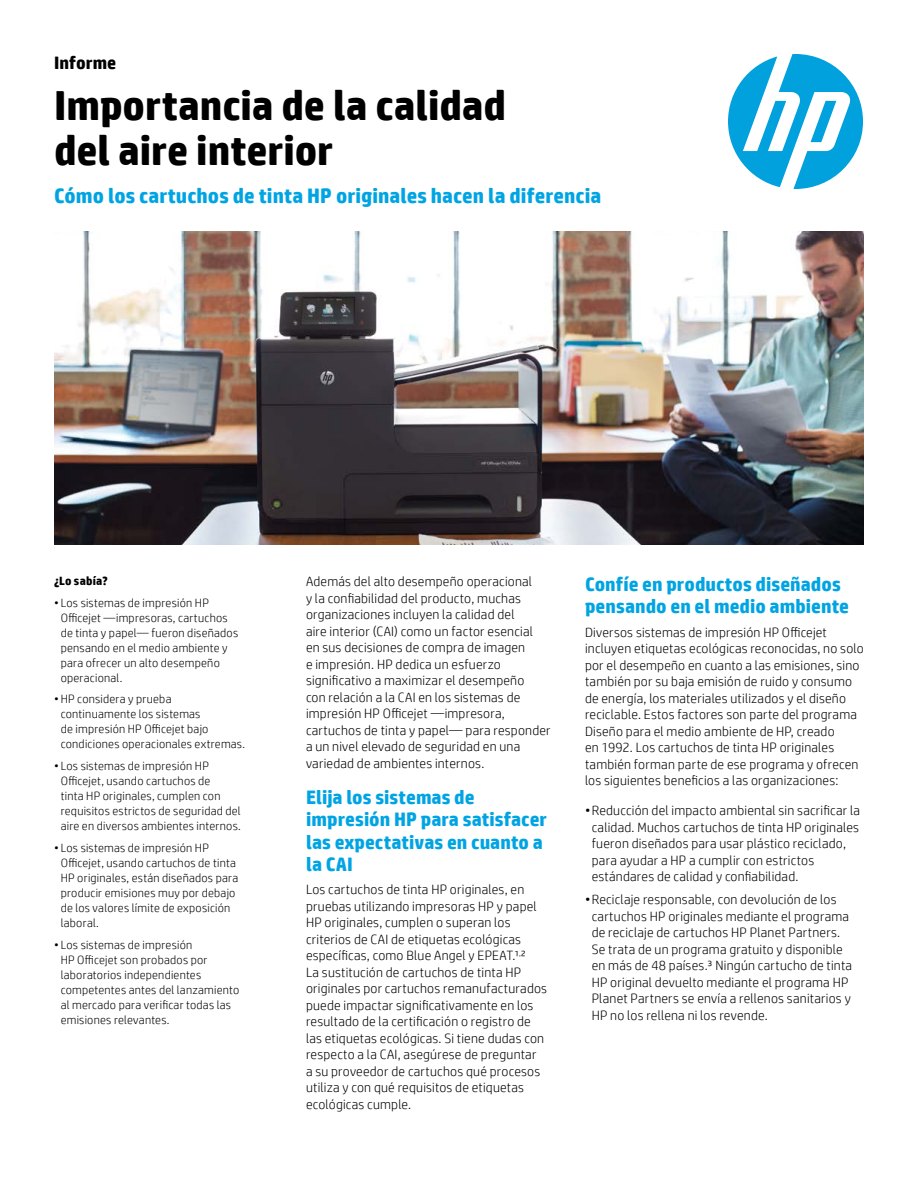
<style>
.page{position:relative;width:918px;height:1188px;background:#fff}
.page>*{position:absolute;margin:0;border:0;box-sizing:border-box;transform-origin:0 0}
.Headline_28_30{font:700 42px/45px "HP Simplified";color:#000}
.Subhead{font:700 21px "HP Simplified";letter-spacing:.005em;color:#00a4e3}
.Subhead_w{font:700 19.5px/22.5px "HP Simplified";letter-spacing:.005em;color:#00a4e3}
.Title_12_14{font:700 18px "HP Simplified";letter-spacing:.005em;color:#000}
.Body_last{font:300 13.5px/16.5px "HP Simplified";letter-spacing:.015em;color:#000}
.Body{font:300 13.5px/16.5px "HP Simplified";letter-spacing:.015em;color:#000}
.Body_w___3125__space{font:300 13.5px/16.5px "HP Simplified";letter-spacing:.015em;color:#000}
.t1{font:300 12px/15px "HP Simplified";letter-spacing:.02em;color:#000}
.Sidebar_header_no_sp{font:700 12px "HP Simplified";letter-spacing:.02em;color:#000}
</style>
<div class="page">
<svg style="left:728px;top:54px;width:135px;height:135px"></svg>
<img style="left:54px;top:231px;width:810px;height:314px">
<p class="Title_12_14" style="left:54px;top:52px;width:64px">Informe</p>
<p class="Headline_28_30" style="left:54px;top:83px;width:453px">Importancia de la calidad del aire interior</p>
<p class="Subhead" style="left:54px;top:183px;width:549px">Cómo los cartuchos de tinta HP originales hacen la diferencia</p>
<p class="Sidebar_header_no_sp" style="left:54px;top:574px;width:55px">¿Lo sabía?</p>
<p class="t1" style="left:61px;top:595px;width:179px;text-indent:-7px">• Los sistemas de impresión HP<br>Officejet —impresoras, cartuchos de tinta y papel— fueron diseñados pensando en el medio ambiente y para ofrecer un alto desempeño operacional.</p>
<p class="t1" style="left:61px;top:691px;width:186px;text-indent:-7px">• HP considera y prueba continuamente los sistemas<br>de impresión HP Officejet bajo condiciones operacionales extremas.</p>
<p class="t1" style="left:61px;top:758px;width:182px;text-indent:-7px">• Los sistemas de impresión HP Officejet, usando cartuchos de<br>tinta HP originales, cumplen con requisitos estrictos de seguridad del aire en diversos ambientes internos.</p>
<p class="t1" style="left:61px;top:840px;width:179px;text-indent:-7px">• Los sistemas de impresión HP<br>Officejet, usando cartuchos de tinta<br>HP originales, están diseñados para producir emisiones muy por debajo de los valores límite de exposición laboral.</p>
<p class="t1" style="left:61px;top:937px;width:180px;text-indent:-7px">• Los sistemas de impresión<br>HP Officejet son probados por laboratorios independientes competentes antes del lanzamiento al mercado para verificar todas las emisiones relevantes.</p>
<p class="Body_w___3125__space" style="left:306px;top:573px;width:246px">Además del alto desempeño operacional<br>y la confiabilidad del producto, muchas organizaciones incluyen la calidad del<br>aire interior (CAI) como un factor esencial<br>en sus decisiones de compra de imagen<br>e impresión. HP dedica un esfuerzo significativo a maximizar el desempeño<br>con relación a la CAI en los sistemas de impresión HP Officejet —impresora, cartuchos de tinta y papel— para responder a un nivel elevado de seguridad en una variedad de ambientes internos.</p>
<p class="Subhead_w" style="left:306px;top:785px;width:243px">Elija los sistemas de impresión HP para satisfacer las expectativas en cuanto a la CAI</p>
<p class="Body_last" style="left:306px;top:881px;width:243px">Los cartuchos de tinta HP originales, en pruebas utilizando impresoras HP y papel HP originales, cumplen o superan los criterios de CAI de etiquetas ecológicas específicas, como Blue Angel y EPEAT.¹<sup>,</sup>²<br>La sustitución de cartuchos de tinta HP originales por cartuchos remanufacturados puede impactar significativamente en los resultado de la certificación o registro de las etiquetas ecológicas. Si tiene dudas con respecto a la CAI, asegúrese de preguntar<br>a su proveedor de cartuchos qué procesos utiliza y con qué requisitos de etiquetas ecológicas cumple.</p>
<p class="Subhead_w" style="left:585px;top:573px;width:266px">Confíe en productos diseñados pensando en el medio ambiente</p>
<p class="Body" style="left:585px;top:624px;width:280px">Diversos sistemas de impresión HP Officejet incluyen etiquetas ecológicas reconocidas, no solo por el desempeño en cuanto a las emisiones, sino también por su baja emisión de ruido y consumo de energía, los materiales utilizados y el diseño reciclable. Estos factores son parte del programa Diseño para el medio ambiente de HP, creado<br>en 1992. Los cartuchos de tinta HP originales también forman parte de ese programa y ofrecen los siguientes beneficios a las organizaciones:</p>
<p class="Body_last" style="left:592px;top:802px;width:270px;text-indent:-7px">•Reducción del impacto ambiental sin sacrificar la calidad. Muchos cartuchos de tinta HP originales fueron diseñados para usar plástico reciclado, para ayudar a HP a cumplir con estrictos estándares de calidad y confiabilidad.</p>
<p class="Body_last" style="left:592px;top:891px;width:262px;text-indent:-7px">•Reciclaje responsable, con devolución de los cartuchos HP originales mediante el programa de reciclaje de cartuchos HP Planet Partners.<br>Se trata de un programa gratuito y disponible en más de 48 países.³ Ningún cartucho de tinta HP original devuelto mediante el programa HP Planet Partners se envía a rellenos sanitarios y HP no los rellena ni los revende.</p>
</div>
